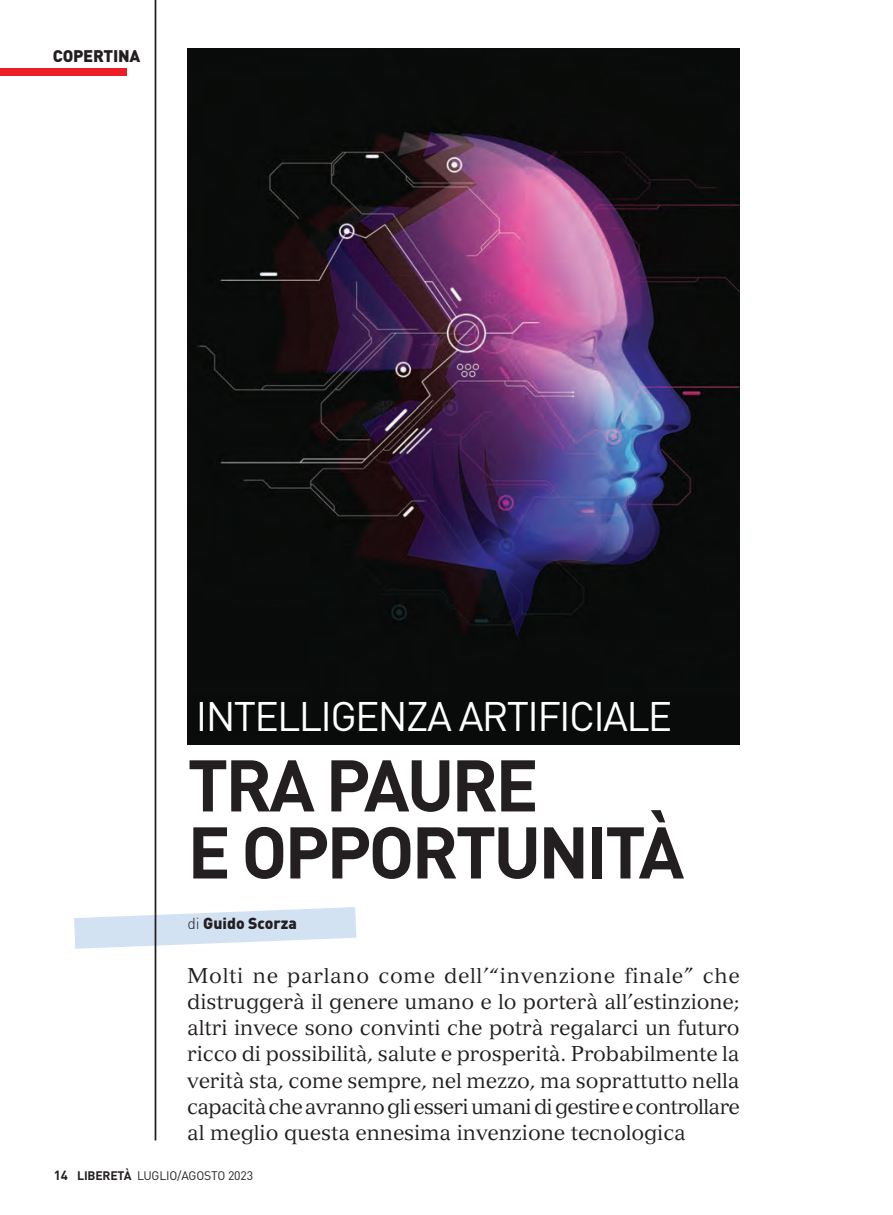
<style>
.page{position:relative;width:893px;height:1215px;background:#fff}
.page>*{position:absolute;margin:0;border:0;box-sizing:border-box;transform-origin:0 0}
.t1{font:700 71.75px/67px "DIN";letter-spacing:-.045em;color:#231f20}
.t2{font:40.77px "DIN";letter-spacing:-.04em;color:#fff}
.t3{font:21px/26.2px "Versailles";letter-spacing:-.005em;color:#231f20;text-align:justify}
.t4{font:900 16.62px "DIN";letter-spacing:-.015em;color:#231f20}
.t5{font:900 15.75px "DIN";color:#231f20}
.t6{font:12.25px "DIN";letter-spacing:-.015em;color:#231f20}
.s1{font-weight:300}
.s2{font-weight:700;font-size:13.12px}
.s3{font-weight:700}
</style>
<div class="page">
<svg style="left:74px;top:907px;width:282px;height:41px"></svg>
<img style="left:187px;top:49px;width:553px;height:696px">
<hr style="left:155px;top:0;width:1px;height:1140px;background:#231f20">
<div style="left:0;top:69px;width:127px;height:7px;background:#ee1d23"></div>
<p class="t4" style="left:53px;top:50px;width:89px">COPERTINA</p>
<h2 class="t2" style="left:196px;top:702px;width:478px">INTELLIGENZA ARTIFICIALE</h2>
<h1 class="t1" style="left:187px;top:759px;width:498px">TRA PAURE<br>E OPPORTUNITÀ</h1>
<p class="t5" style="left:187px;top:917px;width:111px"><span class="s1">di</span> Guido Scorza</p>
<p class="t3" style="left:187px;top:964px;width:554px">Molti ne parlano come dell’“invenzione finale” che distruggerà il genere umano e lo porterà all’estinzione; altri invece sono convinti che potrà regalarci un futuro ricco di possibilità, salute e prosperità. Probabilmente la verità sta, come sempre, nel mezzo, ma soprattutto nella capacità che avranno gli esseri umani di gestire e controllare al meglio questa ennesima invenzione tecnologica</p>
<p class="t6" style="left:54px;top:1171px;width:201px"><span class="s2">14</span> <span class="s3">LIBERETÀ</span> LUGLIO/AGOSTO 2023</p>
</div>
